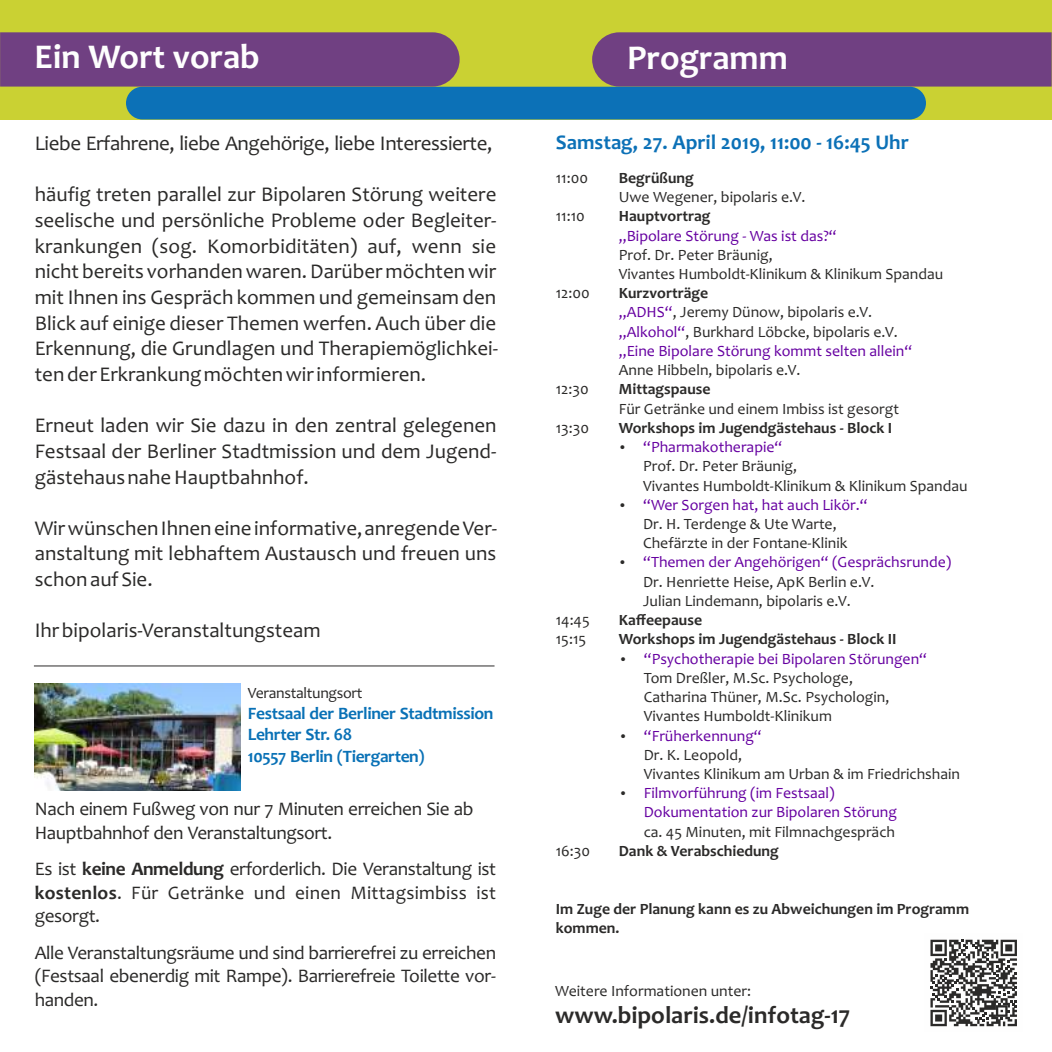
<style>
.page{position:relative;width:1052px;height:1052px;background:#fff}
.page>*{position:absolute;margin:0;border:0;box-sizing:border-box;transform-origin:0 0}
.t1{font:700 35px "Candara";color:#fefefe}
.t2{font:700 24.5px "Candara";color:#2b2a29}
.t3{font:21px/25.6px "Candara";color:#2b2a29;text-align:justify}
.t4{font:21px "Candara";letter-spacing:-.02em;color:#2b2a29}
.t5{font:700 21px "Candara";color:#0c71b7}
.t6{font:19.25px/23.4px "Candara";letter-spacing:-.02em;color:#2b2a29;text-align:justify}
.t7{font:700 17.5px/21.3px "Candara";letter-spacing:-.02em;color:#0971b6}
.t8{font:15.75px/19.2px "Candara";color:#2b2a29}
.t9{font:15.75px/19.2px "Candara";color:#6600a1}
.t10{font:700 15.75px/19.2px "Candara";color:#2b2a29}
.t11{font:15.75px "Candara";letter-spacing:-.02em;color:#2b2a29}
.s1{font-weight:700}
.s2{color:#6600a1}
</style>
<div class="page">
<div style="left:0;top:0;width:1052px;height:119px;background:#cad133"></div>
<div style="left:592px;top:32px;width:459px;height:55px;background:#704082"></div>
<div style="left:126px;top:87px;width:800px;height:32px;background:#0c71b7;border-radius:16px"></div>
<div style="left:0;top:32px;width:459px;height:55px;background:#704082"></div>
<hr style="left:34px;top:665px;width:460px;height:1px;background:#2b2a29">
<svg style="left:930px;top:939px;width:87px;height:87px"></svg>
<img style="left:34px;top:683px;width:207px;height:107px">
<h1 class="t1" style="left:34px;top:43px;width:227px">Ein Wort vorab</h1>
<h1 class="t1" style="left:627px;top:43px;width:162px">Programm</h1>
<h3 class="t4" style="left:35px;top:135px;width:459px">Liebe Erfahrene, liebe Angehörige, liebe Interessierte,</h3>
<p class="t3" style="left:35px;top:184px;width:465px">häufig treten parallel zur Bipolaren Störung weitere seelische und persönliche Probleme oder Begleiter&shy;krankungen (sog. Komorbiditäten) auf, wenn sie nicht bereits vorhanden waren. Darüber möchten wir mit Ihnen ins Gespräch kommen und gemeinsam den Blick auf einige dieser Themen werfen. Auch über die Erkennung, die Grundlagen und Therapiemöglichkei&shy;ten der Erkrankung möchten wir informieren.</p>
<h3 class="t3" style="left:35px;top:415px;width:463px">Erneut laden wir Sie dazu in den zentral gelegenen Festsaal der Berliner Stadtmission und dem Jugend&shy;gästehaus nahe Hauptbahnhof.</h3>
<h3 class="t3" style="left:35px;top:517px;width:464px">Wir wünschen Ihnen eine informative, anregende Ver&shy;anstaltung mit lebhaftem Austausch und freuen uns schon auf Sie.</h3>
<h3 class="t3" style="left:35px;top:620px;width:287px">Ihr bipolaris-Veranstaltungsteam</h3>
<p class="t11" style="left:248px;top:686px;width:116px">Veranstaltungsort</p>
<p class="t7" style="left:248px;top:704px;width:247px">Festsaal der Berliner Stadtmission<br>Lehrter Str. 68<br>10557 Berlin (Tiergarten)</p>
<p class="t6" style="left:35px;top:799px;width:440px">Nach einem Fußweg von nur 7 Minuten erreichen Sie ab<br>Hauptbahnhof den Veranstaltungsort.</p>
<p class="t6" style="left:35px;top:859px;width:463px">Es ist <span class="s1">keine Anmeldung</span> erforderlich. Die Veranstaltung ist <span class="s1">kostenlos</span>. Für Getränke und einen Mittagsimbiss ist gesorgt.</p>
<p class="t6" style="left:35px;top:942px;width:463px">Alle Veranstaltungsräume und sind barrierefrei zu erreichen (Festsaal ebenerdig mit Rampe). Barrierefreie Toilette vor&shy;handen.</p>
<h3 class="t5" style="left:556px;top:134px;width:355px">Samstag, 27. April 2019, 11:00 - 16:45 Uhr</h3>
<p class="t8" style="left:556px;top:170px;width:34px">11:00</p>
<p class="t10" style="left:619px;top:170px;width:77px">Begrüßung</p>
<p class="t8" style="left:619px;top:189px;width:188px">Uwe Wegener, bipolaris e.V.</p>
<p class="t8" style="left:556px;top:208px;width:31px">11:10</p>
<p class="t10" style="left:619px;top:208px;width:93px">Hauptvortrag</p>
<p class="t9" style="left:619px;top:227px;width:219px">„Bipolare Störung - Was ist das?“</p>
<p class="t8" style="left:619px;top:247px;width:326px">Prof. Dr. Peter Bräunig,<br>Vivantes Humboldt-Klinikum &amp; Klinikum Spandau</p>
<p class="t8" style="left:556px;top:285px;width:36px">12:00</p>
<p class="t8" style="left:619px;top:285px;width:295px"><span class="s1">Kurzvorträge<br></span><span class="s2">„ADHS“</span>, Jeremy Dünow, bipolaris e.V. <span class="s2">„Alkohol“</span>, Burkhard Löbcke, bipolaris e.V. <span class="s2">„Eine Bipolare Störung kommt selten allein“</span></p>
<p class="t8" style="left:619px;top:362px;width:183px">Anne Hibbeln, bipolaris e.V.</p>
<p class="t8" style="left:556px;top:381px;width:35px">12:30</p>
<p class="t10" style="left:619px;top:381px;width:93px">Mittagspause</p>
<p class="t8" style="left:619px;top:400px;width:282px">Für Getränke und einem Imbiss ist gesorgt</p>
<p class="t8" style="left:556px;top:420px;width:35px">13:30</p>
<p class="t10" style="left:619px;top:420px;width:275px">Workshops im Jugendgästehaus - Block I</p>
<p class="t9" style="left:643px;top:439px;width:141px">“Pharmakotherapie“</p>
<p class="t8" style="left:643px;top:458px;width:326px">Prof. Dr. Peter Bräunig,<br>Vivantes Humboldt-Klinikum &amp; Klinikum Spandau</p>
<p class="t9" style="left:643px;top:496px;width:226px">“Wer Sorgen hat, hat auch Likör.“</p>
<p class="t8" style="left:643px;top:516px;width:206px">Dr. H. Terdenge &amp; Ute Warte,<br>Chefärzte in der Fontane-Klinik</p>
<p class="t9" style="left:643px;top:554px;width:310px">“Themen der Angehörigen“ (Gesprächsrunde)</p>
<p class="t8" style="left:643px;top:573px;width:233px">Dr. Henriette Heise, ApK Berlin e.V.<br>Julian Lindemann, bipolaris e.V.</p>
<p class="t8" style="left:556px;top:612px;width:36px">14:45</p>
<p class="t10" style="left:619px;top:612px;width:85px">Kaffeepause</p>
<p class="t8" style="left:556px;top:631px;width:32px">15:15</p>
<p class="t10" style="left:619px;top:631px;width:279px">Workshops im Jugendgästehaus - Block II</p>
<p class="t9" style="left:644px;top:650px;width:285px">“Psychotherapie bei Bipolaren Störungen“</p>
<p class="t8" style="left:644px;top:669px;width:247px">Tom Dreßler, M.Sc. Psychologe,<br>Catharina Thüner, M.Sc. Psychologin,<br>Vivantes Humboldt-Klinikum</p>
<p class="t9" style="left:644px;top:727px;width:120px">“Früherkennung“</p>
<p class="t8" style="left:644px;top:746px;width:318px">Dr. K. Leopold,<br>Vivantes Klinikum am Urban &amp; im Friedrichshain</p>
<p class="t9" style="left:644px;top:785px;width:255px">Filmvorführung (im Festsaal)<br>Dokumentation zur Bipolaren Störung</p>
<p class="t8" style="left:644px;top:823px;width:253px">ca. 45 Minuten, mit Filmnachgespräch</p>
<p class="t8" style="left:556px;top:843px;width:36px">16:30</p>
<p class="t10" style="left:619px;top:843px;width:162px">Dank &amp; Verabschiedung</p>
<p class="t10" style="left:556px;top:900px;width:415px">Im Zuge der Planung kann es zu Abweichungen im Programm kommen.</p>
<p class="t8" style="left:555px;top:982px;width:197px">Weitere Informationen unter:</p>
<h2 class="t2" style="left:555px;top:1005px;width:296px">www.bipolaris.de/infotag-17</h2>
</div>
